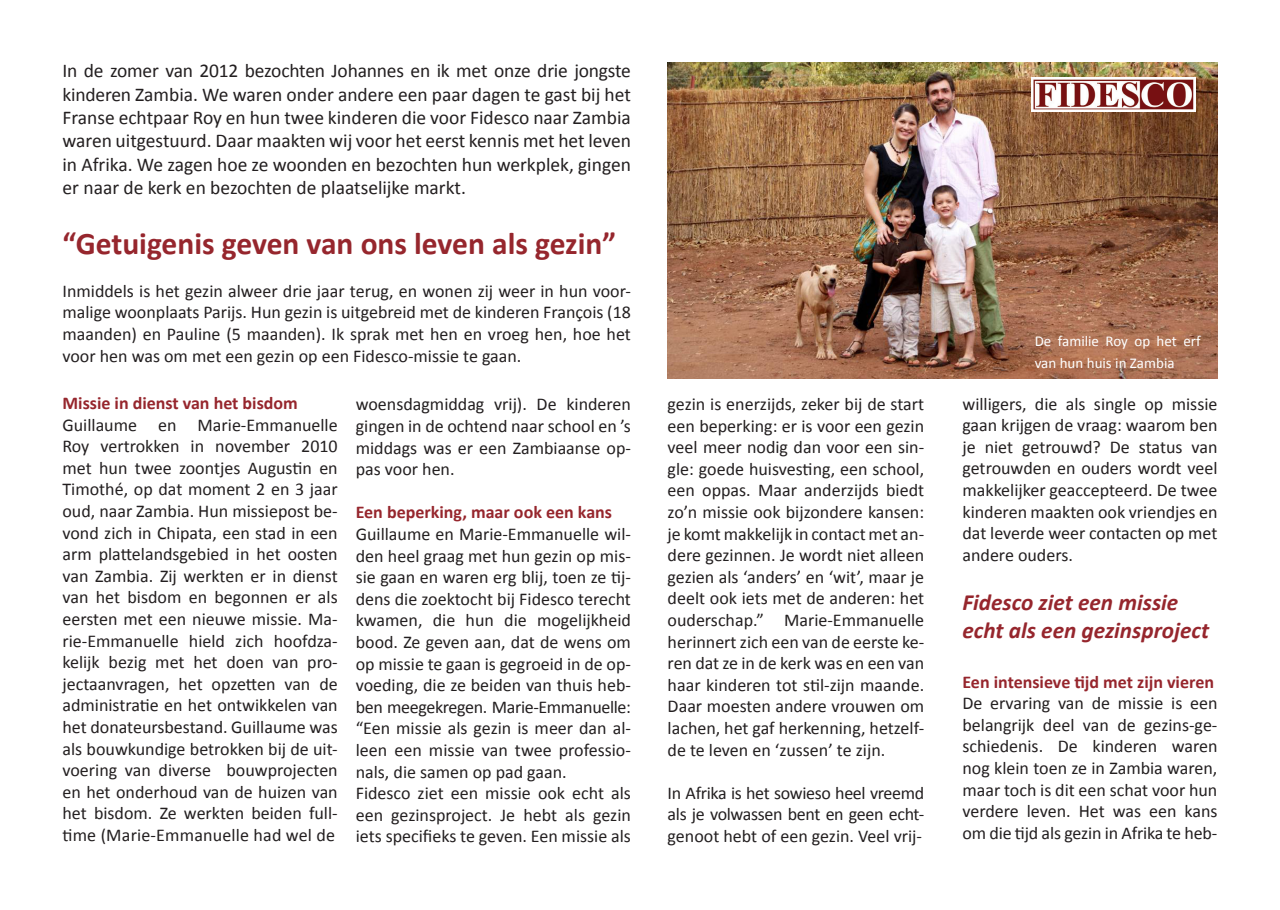
<style>
.page{position:relative;width:1280px;height:910px;background:#fff}
.page>*{position:absolute;margin:0;border:0;box-sizing:border-box;transform-origin:0 0}
.t1{font:700 31.5px "Calibri";color:#96262d}
.t2{font:italic 700 23.25px/27.9px "Calibri";color:#96262d}
.t3{font:19.5px/23.4px "Calibri";color:#231f20;text-align:justify}
.t4{font:18px/21.6px "Calibri";color:#231f20;text-align:justify}
.t5{font:700 18px "Calibri";color:#96262d}
.t6{font:15px/21.6px "Calibri";color:#fff}
</style>
<div class="page">
<img style="left:668px;top:63px;width:549px;height:315px">
<img style="left:1032px;top:78px;width:163px;height:34px">
<p class="t3" style="left:63px;top:59px;width:570px">In de zomer van 2012 bezochten Johannes en ik met onze drie jongste kinderen Zambia. We waren onder andere een paar dagen te gast bij het Franse echtpaar Roy en hun twee kinderen die voor Fidesco naar Zambia waren uitgestuurd. Daar maakten wij voor het eerst kennis met het leven in Afrika. We zagen hoe ze woonden en bezochten hun werkplek, gingen er naar de kerk en bezochten de plaatselijke markt.</p>
<p class="t1" style="left:63px;top:223px;width:555px">“Getuigenis geven van ons leven als gezin”</p>
<p class="t4" style="left:63px;top:280px;width:570px">Inmiddels is het gezin alweer drie jaar terug, en wonen zij weer in hun voor&shy;malige woonplaats Parijs. Hun gezin is uitgebreid met de kinderen François (18 maanden) en Pauline (5 maanden). Ik sprak met hen en vroeg hen, hoe het voor hen was om met een gezin op een Fidesco-missie te gaan.</p>
<p class="t5" style="left:63px;top:391px;width:237px">Missie in dienst van het bisdom</p>
<p class="t4" style="left:63px;top:414px;width:277px">Guillaume en Marie-Emmanuelle Roy vertrokken in november 2010 met hun twee zoontjes Augustin en Timothé, op dat moment 2 en 3 jaar oud, naar Zambia. Hun missiepost be&shy;vond zich in Chipata, een stad in een arm plattelandsgebied in het oosten van Zambia. Zij werkten er in dienst van het bisdom en begonnen er als eersten met een nieuwe missie. Ma&shy;rie-Emmanuelle hield zich hoofdza&shy;kelijk bezig met het doen van pro&shy;jectaanvragen, het opzetten van de administratie en het ontwikkelen van het donateursbestand. Guillaume was als bouwkundige betrokken bij de uit&shy;voering van diverse bouwprojecten en het onderhoud van de huizen van het bisdom. Ze werkten beiden full&shy;time (Marie-Emmanuelle had wel de</p>
<p class="t4" style="left:356px;top:394px;width:277px">woensdagmiddag vrij). De kinderen gingen in de ochtend naar school en ’s middags was er een Zambiaanse op&shy;pas voor hen.</p>
<p class="t5" style="left:356px;top:501px;width:258px">Een beperking, maar ook een kans</p>
<p class="t4" style="left:356px;top:523px;width:277px">Guillaume en Marie-Emmanuelle wil&shy;den heel graag met hun gezin op mis&shy;sie gaan en waren erg blij, toen ze tij&shy;dens die zoektocht bij Fidesco terecht kwamen, die hun die mogelijkheid bood. Ze geven aan, dat de wens om op missie te gaan is gegroeid in de op&shy;voeding, die ze beiden van thuis heb&shy;ben meegekregen. Marie-Emmanuelle: “Een missie als gezin is meer dan al&shy;leen een missie van twee professio&shy;nals, die samen op pad gaan.</p>
<p class="t4" style="left:356px;top:782px;width:277px">Fidesco ziet een missie ook echt als een gezinsproject. Je hebt als gezin iets specifieks te geven. Een missie als</p>
<p class="t4" style="left:668px;top:393px;width:258px">gezin is enerzijds, zeker bij de start een beperking: er is voor een gezin veel meer nodig dan voor een sin&shy;gle: goede huisvesting, een school, een oppas. Maar anderzijds biedt zo’n missie ook bijzondere kansen: je komt makkelijk in contact met an&shy;dere gezinnen. Je wordt niet alleen gezien als ‘anders’ en ‘wit’, maar je deelt ook iets met de anderen: het ouderschap.” Marie-Emmanuelle herinnert zich een van de eerste ke&shy;ren dat ze in de kerk was en een van haar kinderen tot stil-zijn maande.<br>Daar moesten andere vrouwen om lachen, het gaf herkenning, hetzelf&shy;de te leven en ‘zussen’ te zijn.</p>
<p class="t4" style="left:668px;top:782px;width:258px">In Afrika is het sowieso heel vreemd als je volwassen bent en geen echt&shy;genoot hebt of een gezin. Veel vrij-</p>
<p class="t6" style="left:1035px;top:330px;width:167px">De familie Roy op het erf van hun huis in Zambia</p>
<p class="t4" style="left:962px;top:393px;width:256px">willigers, die als single op missie gaan krijgen de vraag: waarom ben je niet getrouwd? De status van getrouwden en ouders wordt veel makkelijker geaccepteerd. De twee kinderen maakten ook vriendjes en dat leverde weer contacten op met andere ouders.</p>
<p class="t2" style="left:962px;top:589px;width:248px">Fidesco ziet een missie echt als een gezinsproject</p>
<p class="t5" style="left:962px;top:670px;width:253px">Een intensieve tijd met zijn vieren</p>
<p class="t4" style="left:962px;top:692px;width:256px">De ervaring van de missie is een belangrijk deel van de gezins-ge&shy;schiedenis. De kinderen waren nog klein toen ze in Zambia waren, maar toch is dit een schat voor hun verdere leven. Het was een kans om die tijd als gezin in Afrika te heb-</p>
</div>
